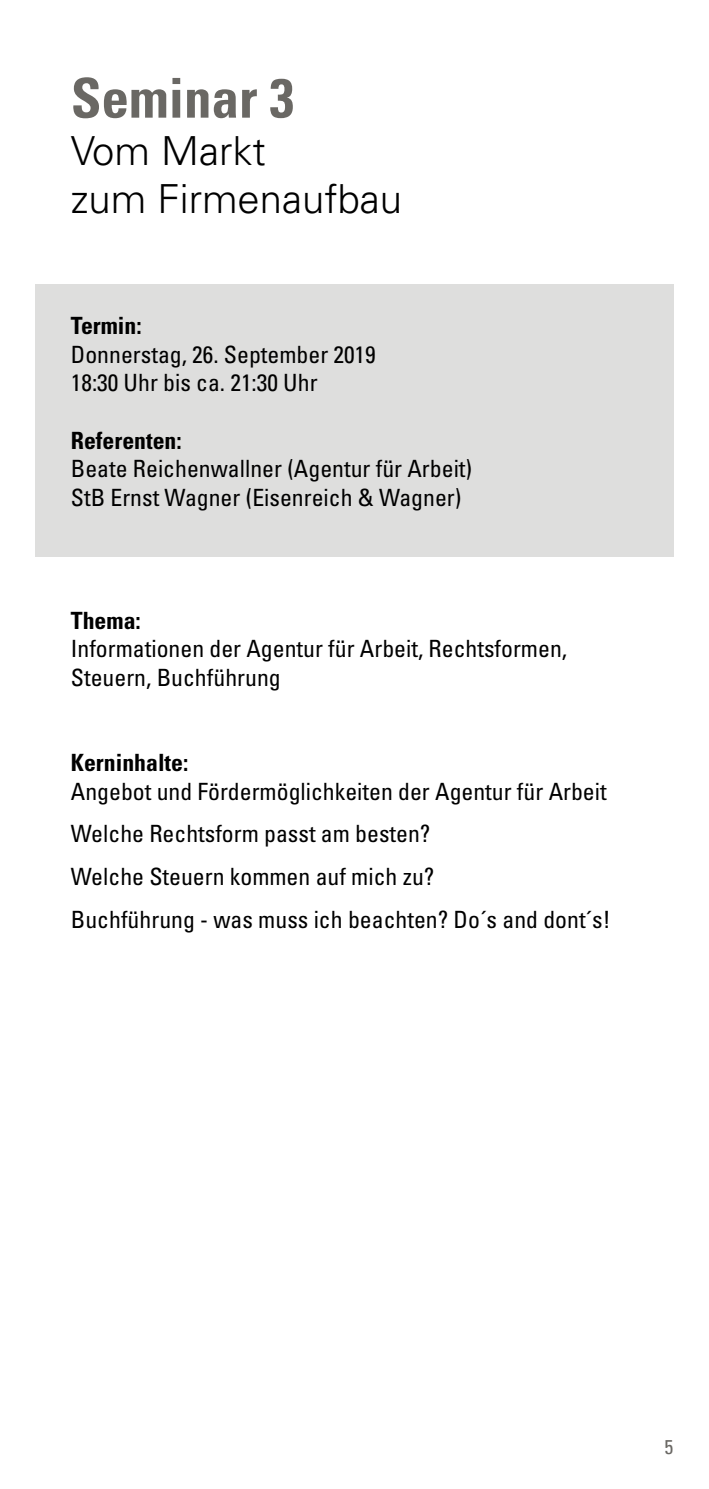
<style>
.page{position:relative;width:709px;height:1489px;background:#fff}
.page>*{position:absolute;margin:0;border:0;box-sizing:border-box;transform-origin:0 0}
.t1{font:700 condensed 55px "Univers LT";color:#6a6864}
.t2{font:300 40px/47.5px "Univers LT";color:#000}
.t3{font:condensed 23.75px/28.5px "Univers LT";color:#000}
.t4{font:700 condensed 23.75px "Univers LT";color:#000}
.t5{font:condensed 20px "Univers LT";color:#6a6864}
</style>
<div class="page">
<div style="left:35px;top:283px;width:638px;height:273px;background:#dededd"></div>
<h1 class="t1" style="left:71px;top:64px;width:225px">Seminar 3</h1>
<h2 class="t2" style="left:71px;top:127px;width:333px">Vom Markt<br>zum Firmenaufbau</h2>
<p class="t4" style="left:71px;top:311px;width:72px">Termin:</p>
<p class="t3" style="left:71px;top:340px;width:306px">Donnerstag, 26. September 2019<br>18:30 Uhr bis ca. 21:30 Uhr</p>
<p class="t4" style="left:71px;top:425px;width:112px">Referenten:</p>
<p class="t3" style="left:71px;top:454px;width:403px">Beate Reichenwallner (Agentur für Arbeit)<br>StB Ernst Wagner (Eisenreich &amp; Wagner)</p>
<p class="t4" style="left:71px;top:605px;width:71px">Thema:</p>
<p class="t3" style="left:71px;top:634px;width:498px">Informationen der Agentur für Arbeit, Rechtsformen,<br>Steuern, Buchführung</p>
<p class="t4" style="left:71px;top:748px;width:119px">Kerninhalte:</p>
<p class="t3" style="left:71px;top:769px;width:541px;line-height:42.8px">Angebot und Fördermöglichkeiten der Agentur für Arbeit Welche Rechtsform passt am besten?<br>Welche Steuern kommen auf mich zu?<br>Buchführung - was muss ich beachten? Do´s and dont´s!</p>
<p class="t5" style="left:664px;top:1433px;width:10px">5</p>
</div>
